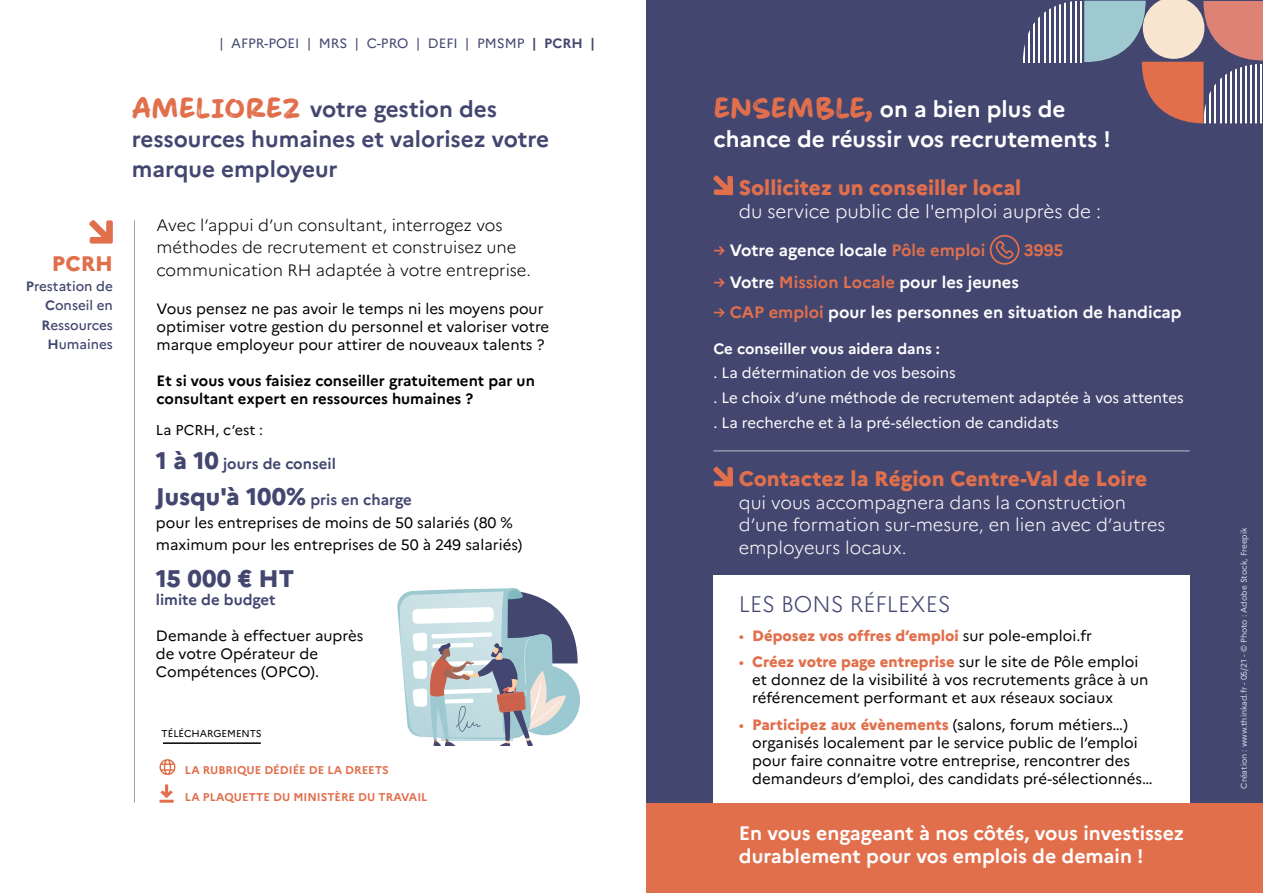
<style>
.page{position:relative;width:1263px;height:893px;background:#fff}
.page>*{position:absolute;margin:0;border:0;box-sizing:border-box;transform-origin:0 0}
.texte_courant{font:800 24px "Marianne";letter-spacing:.005em;color:#434770}
.titre{font:700 22.5px/30px "Marianne";color:#434770}
.titre-2{font:700 22.5px/30px "Marianne";color:#fff}
.texte_courant-2{font:300 22.5px "Marianne";color:#434770}
.SOUS_TITRE_2{font:800 21px "Marianne";color:#e16f4c}
.surtitre{font:800 21px "Marianne";color:#e16f4c}
.titre-3{font:700 19.5px/23.4px "Marianne";color:#fff}
.SOUS_TITRE_2-2{font:300 18.75px "Marianne";color:#fff}
.SOUS_TITRE_2-3{font:300 18px/22.5px "Marianne";color:#fff}
.soustitre_1{font:300 16.5px/22.5px "Marianne";color:#000}
.SOUS_TITRE_2-4{font:700 16.5px "Marianne";color:#fff}
.SOUS_TITRE_2-5{font:700 16.5px "Marianne";color:#e16f4c}
.texte_courant-3{font:15px/18px "Marianne";color:#000}
.texte_courant-4{font:15px "Marianne";color:#fff}
.texte_courant-5{font:700 15px/18px "Marianne";color:#000}
.texte_courant-6{font:700 15px "Marianne";color:#434770}
.texte_courant-7{font:800 15px "Marianne";color:#e16f4c}
.texte_courant-8{font:700 15px "Marianne";color:#fff}
.texte_courant-9{font:14.25px "Marianne";color:#000}
.surtitre-2{font:500 13.5px/19.5px "Marianne";color:#434770;text-align:right}
.t1{font:13.5px "Marianne";color:#434770}
.renvois{font:700 11.25px "Marianne";color:#e16f4c}
.texte_courant-10{font:9.9px "Marianne";color:#000}
.t2{font:8.25px "Marianne";color:#fff}
.s1{font-weight:700}
.s2{font-family:"Black Jalkot";font-weight:400;font-size:27px;color:#e16f4c}
.s3{font-weight:800;font-size:24px}
.s4{font-size:15px;color:#e16f4c}
.s5{color:#e16f4c}
.s6{font-weight:400}
.s7{font-weight:400;color:#000}
.s8{font-weight:800;color:#e16f4c}
</style>
<div class="page">
<div style="left:646px;top:0;width:617px;height:893px;background:#434770"></div>
<div style="left:713px;top:575px;width:476px;height:297px;background:#fff"></div>
<svg style="left:990px;top:235px;width:29px;height:30px"></svg>
<hr style="left:134px;top:220px;width:1px;height:583px;background:#9d9d9c">
<svg style="left:89px;top:220px;width:24px;height:24px"></svg>
<svg style="left:159px;top:784px;width:15px;height:19px"></svg>
<svg style="left:159px;top:759px;width:16px;height:16px"></svg>
<hr style="left:163px;top:742px;width:98px;height:2px;background:#000">
<svg style="left:397px;top:588px;width:181px;height:157px"></svg>
<svg style="left:1084px;top:0;width:179px;height:124px"></svg>
<hr style="left:1214px;top:64px;width:2px;height:59px;background:#fff">
<hr style="left:1204px;top:64px;width:2px;height:59px;background:#fff">
<hr style="left:1219px;top:64px;width:2px;height:59px;background:#fff">
<hr style="left:1209px;top:64px;width:2px;height:59px;background:#fff">
<hr style="left:1225px;top:64px;width:1px;height:59px;background:#fff">
<hr style="left:1230px;top:64px;width:1px;height:59px;background:#fff">
<hr style="left:1235px;top:64px;width:1px;height:59px;background:#fff">
<hr style="left:1240px;top:64px;width:2px;height:59px;background:#fff">
<hr style="left:1245px;top:64px;width:2px;height:59px;background:#fff">
<hr style="left:1250px;top:64px;width:2px;height:59px;background:#fff">
<hr style="left:1255px;top:64px;width:2px;height:59px;background:#fff">
<hr style="left:1260px;top:64px;width:2px;height:59px;background:#fff">
<hr style="left:1033px;top:1px;width:2px;height:61px;background:#fff">
<hr style="left:1023px;top:1px;width:1px;height:61px;background:#fff">
<hr style="left:1038px;top:1px;width:2px;height:61px;background:#fff">
<hr style="left:1028px;top:1px;width:2px;height:61px;background:#fff">
<hr style="left:1043px;top:1px;width:2px;height:61px;background:#fff">
<hr style="left:1049px;top:1px;width:2px;height:61px;background:#fff">
<hr style="left:1054px;top:1px;width:2px;height:61px;background:#fff">
<hr style="left:1059px;top:1px;width:2px;height:61px;background:#fff">
<hr style="left:1064px;top:1px;width:2px;height:61px;background:#fff">
<hr style="left:1070px;top:1px;width:1px;height:61px;background:#fff">
<hr style="left:1075px;top:1px;width:2px;height:61px;background:#fff">
<hr style="left:1080px;top:1px;width:2px;height:61px;background:#fff">
<svg style="left:713px;top:175px;width:20px;height:20px"></svg>
<svg style="left:713px;top:466px;width:20px;height:20px"></svg>
<div style="left:646px;top:804px;width:617px;height:89px;background:#e16f4c"></div>
<hr style="left:713px;top:451px;width:476px;height:1px;background:#bebccd">
<p class="surtitre" style="left:52px;top:251px;width:63px">PCRH</p>
<p class="surtitre-2" style="left:26px;top:276px;width:89px"><span class="s1">P</span>restation de<br><span class="s1">C</span>onseil en<br><span class="s1">R</span>essources<br><span class="s1">H</span>umaines</p>
<p class="t1" style="left:219px;top:35px;width:378px">| AFPR-POEI | MRS | C-PRO | DEFI | PMSMP <span class="s1">| PCRH |</span></p>
<p class="titre" style="left:132px;top:94px;width:419px"><span class="s2">AMELIOREZ</span> votre gestion des ressources humaines et valorisez votre marque employeur</p>
<p class="soustitre_1" style="left:157px;top:214px;width:376px">Avec l’appui d’un consultant, interrogez vos méthodes de recrutement et construisez une communication RH adaptée à votre entreprise.</p>
<p class="texte_courant-3" style="left:157px;top:299px;width:394px">Vous pensez ne pas avoir le temps ni les moyens pour optimiser votre gestion du personnel et valoriser votre marque employeur pour attirer de nouveaux talents ?</p>
<p class="texte_courant-5" style="left:157px;top:371px;width:380px">Et si vous vous faisiez conseiller gratuitement par un consultant expert en ressources humaines ?</p>
<p class="texte_courant-9" style="left:156px;top:421px;width:109px">La PCRH, c’est :</p>
<p class="texte_courant-6" style="left:156px;top:455px;width:181px"><span class="s3">1 à 10</span> jours de conseil</p>
<p class="texte_courant-6" style="left:156px;top:491px;width:257px"><span class="s3">Jusqu'à 100%</span> pris en charge</p>
<p class="texte_courant-3" style="left:156px;top:513px;width:358px">pour les entreprises de moins de 50 salariés (80 %</p>
<p class="texte_courant-3" style="left:156px;top:535px;width:368px">maximum pour les entreprises de 50 à 249 salariés)</p>
<p class="texte_courant" style="left:156px;top:564px;width:140px">15 000 € HT</p>
<p class="texte_courant-6" style="left:156px;top:591px;width:121px">limite de budget</p>
<p class="texte_courant-3" style="left:156px;top:627px;width:209px">Demande à effectuer auprès</p>
<p class="texte_courant-3" style="left:156px;top:645px;width:165px">de votre Opérateur de<br>Compétences (OPCO).</p>
<p class="texte_courant-10" style="left:162px;top:727px;width:102px">TÉLÉCHARGEMENTS</p>
<p class="renvois" style="left:185px;top:763px;width:205px">LA RUBRIQUE DÉDIÉE DE LA DREETS</p>
<p class="renvois" style="left:185px;top:790px;width:244px">LA PLAQUETTE DU MINISTÈRE DU TRAVAIL</p>
<p class="titre-2" style="left:713px;top:94px;width:399px"><span class="s2">ENSEMBLE,</span> on a bien plus de chance de réussir vos recrutements !</p>
<p class="SOUS_TITRE_2" style="left:739px;top:175px;width:284px">Sollicitez un conseiller local</p>
<p class="SOUS_TITRE_2-2" style="left:739px;top:200px;width:364px">du service public de l'emploi auprès de :</p>
<p class="SOUS_TITRE_2-4" style="left:713px;top:240px;width:273px"><span class="s4">→</span> Votre agence locale <span class="s5">Pôle emploi</span></p>
<p class="SOUS_TITRE_2-5" style="left:1024px;top:240px;width:41px">3995</p>
<p class="SOUS_TITRE_2-4" style="left:713px;top:272px;width:307px"><span class="s4">→</span> Votre <span class="s5">Mission Locale</span> pour les jeunes</p>
<p class="SOUS_TITRE_2-4" style="left:713px;top:302px;width:470px"><span class="s4">→</span> <span class="s5">CAP emploi</span> pour les personnes en situation de handicap</p>
<p class="texte_courant-8" style="left:713px;top:339px;width:228px">Ce conseiller vous aidera dans :</p>
<p class="texte_courant-4" style="left:713px;top:364px;width:244px">. La détermination de vos besoins</p>
<p class="texte_courant-4" style="left:713px;top:389px;width:472px">. Le choix d’une méthode de recrutement adaptée à vos attentes</p>
<p class="texte_courant-4" style="left:713px;top:413px;width:347px">. La recherche et à la pré-sélection de candidats</p>
<p class="SOUS_TITRE_2" style="left:739px;top:466px;width:410px">Contactez la Région Centre-Val de Loire</p>
<p class="SOUS_TITRE_2-3" style="left:739px;top:491px;width:428px">qui vous accompagnera dans la construction d’une formation sur-mesure, en lien avec d’autres employeurs locaux.</p>
<p class="texte_courant-2" style="left:739px;top:590px;width:213px">LES BONS RÉFLEXES</p>
<p class="texte_courant-7" style="left:739px;top:626px;width:355px"><span class="s6">•</span> Déposez vos offres d’emploi <span class="s7">sur pole-emploi.fr</span></p>
<p class="texte_courant-3" style="left:752px;top:653px;width:398px;text-indent:-13px"><span class="s5">•</span> <span class="s8">Créez votre page entreprise</span> sur le site de Pôle emploi et donnez de la visibilité à vos recrutements grâce à un référencement performant et aux réseaux sociaux</p>
<p class="texte_courant-3" style="left:752px;top:715px;width:402px;text-indent:-13px"><span class="s5">•</span> <span class="s8">Participez aux évènements</span> (salons, forum métiers…) organisés localement par le service public de l’emploi pour faire connaitre votre entreprise, rencontrer des demandeurs d’emploi, des candidats pré-sélectionnés…</p>
<p class="titre-3" style="left:739px;top:821px;width:447px">En vous engageant à nos côtés, vous investissez durablement pour vos emplois de demain !</p>
<p class="t2" style="left:1239px;top:789px;width:263px;rotate:-90deg">Création : www.thinkad.fr - 05/21 - © Photo : Adobe Stock, Freepik</p>
</div>
